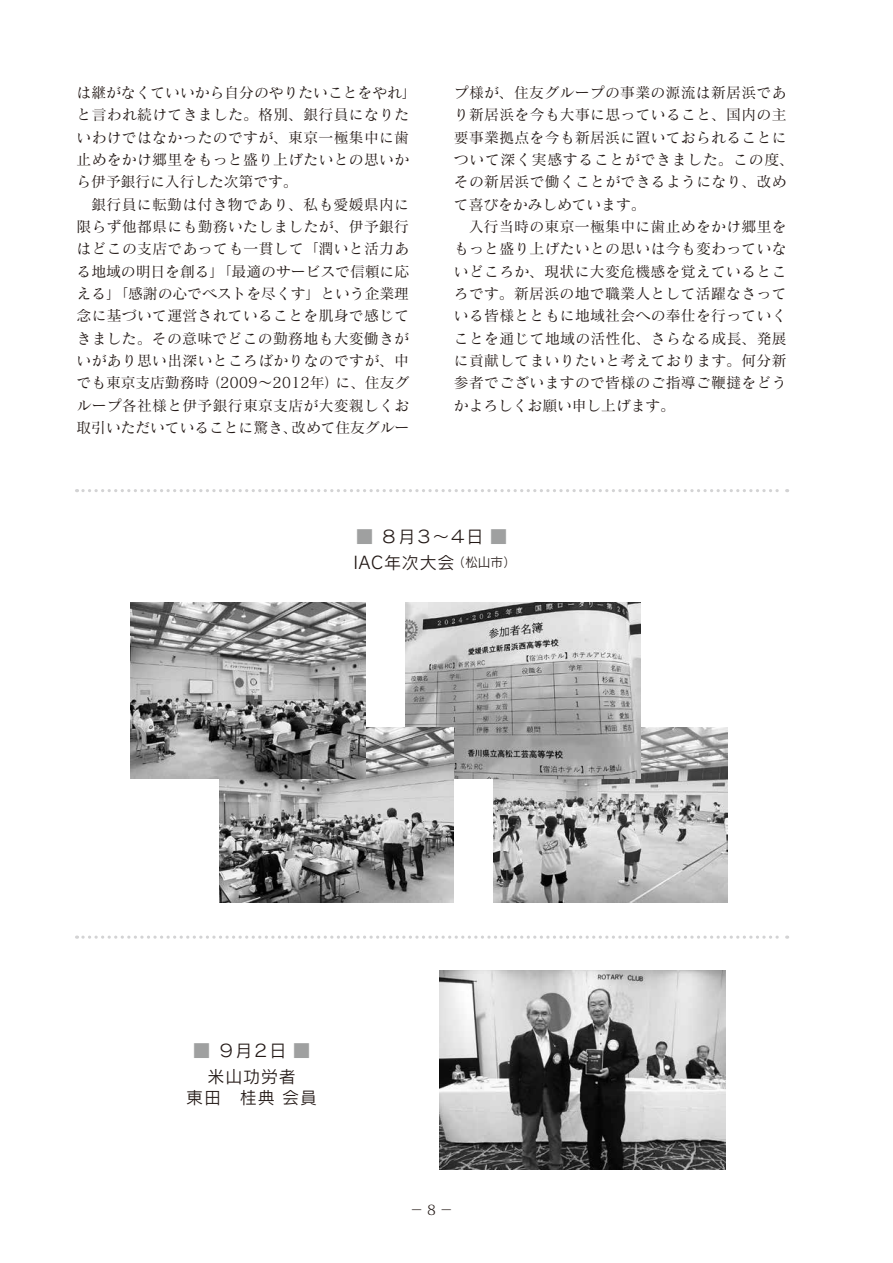
<style>
.page{position:relative;width:893px;height:1263px;background:#fff}
.page>*{position:absolute;margin:0;border:0;box-sizing:border-box;transform-origin:0 0}
.t1{font:16.95px/25.5px "Rodin Pro M";letter-spacing:.05em;color:#221815}
.t2{font:14.85px/22.4px "Matisse Pro M";letter-spacing:.015em;color:#221815}
.t3{font:13.8px "Matisse Pro M";color:#221815}
.s1{color:#9fa0a0}
.s2{font-size:12.75px}
</style>
<div class="page">
<img style="left:493px;top:727px;width:235px;height:176px">
<img style="left:406px;top:603px;width:234px;height:175px">
<img style="left:219px;top:727px;width:234px;height:176px">
<img style="left:131px;top:603px;width:234px;height:175px">
<svg style="left:77px;top:489px;width:711px;height:3px"></svg>
<svg style="left:77px;top:935px;width:711px;height:4px"></svg>
<img style="left:440px;top:970px;width:285px;height:199px">
<p class="t2" style="left:77px;top:81px;width:342px">は継がなくていいから自分のやりたいことをやれ」と言われ続けてきました。格別、銀行員になりたいわけではなかったのですが、東京一極集中に歯止めをかけ郷里をもっと盛り上げたいとの思いから伊予銀行に入行した次第です。</p>
<p class="t2" style="left:77px;top:192px;width:334px;text-align:justify;text-indent:15px">銀行員に転勤は付き物であり、私も愛媛県内に限らず他都県にも勤務いたしましたが、伊予銀行はどこの支店であっても一貫して「潤いと活力ある地域の明日を創る」「最適のサービスで信頼に応える」「感謝の心でベストを尽くす」という企業理念に基づいて運営されていることを肌身で感じてきました。その意味でどこの勤務地も大変働きがいがあり思い出深いところばかりなのですが、中でも東京支店勤務時（2009～2012年）に、住友グループ各社様と伊予銀行東京支店が大変親しくお取引いただいていることに驚き、改めて住友グルー</p>
<p class="t2" style="left:454px;top:81px;width:342px">プ様が、住友グループの事業の源流は新居浜であり新居浜を今も大事に思っていること、国内の主要事業拠点を今も新居浜に置いておられることについて深く実感することができました。この度、その新居浜で働くことができるようになり、改めて喜びをかみしめています。</p>
<p class="t2" style="left:454px;top:215px;width:334px;text-align:justify;text-indent:15px">入行当時の東京一極集中に歯止めをかけ郷里をもっと盛り上げたいとの思いは今も変わっていないどころか、現状に大変危機感を覚えているところです。新居浜の地で職業人として活躍なさっている皆様とともに地域社会への奉仕を行っていくことを通じて地域の活性化、さらなる成長、発展に貢献してまいりたいと考えております。何分新参者でございますので皆様のご指導ご鞭撻をどうかよろしくお願い申し上げます。</p>
<p class="t1" style="left:353px;top:523px;width:164px"><span class="s1">■</span> ８月３～４日 <span class="s1">■<br></span>IAC年次大会<span class="s2">（松山市）</span></p>
<p class="t1" style="left:193px;top:1037px;width:119px;text-align:center"><span class="s1">■</span> ９月２日 <span class="s1">■</span>米山功労者</p>
<p class="t1" style="left:186px;top:1084px;width:132px">東田　桂典 会員</p>
<p class="t3" style="left:410px;top:1202px;width:45px">−8−</p>
</div>
